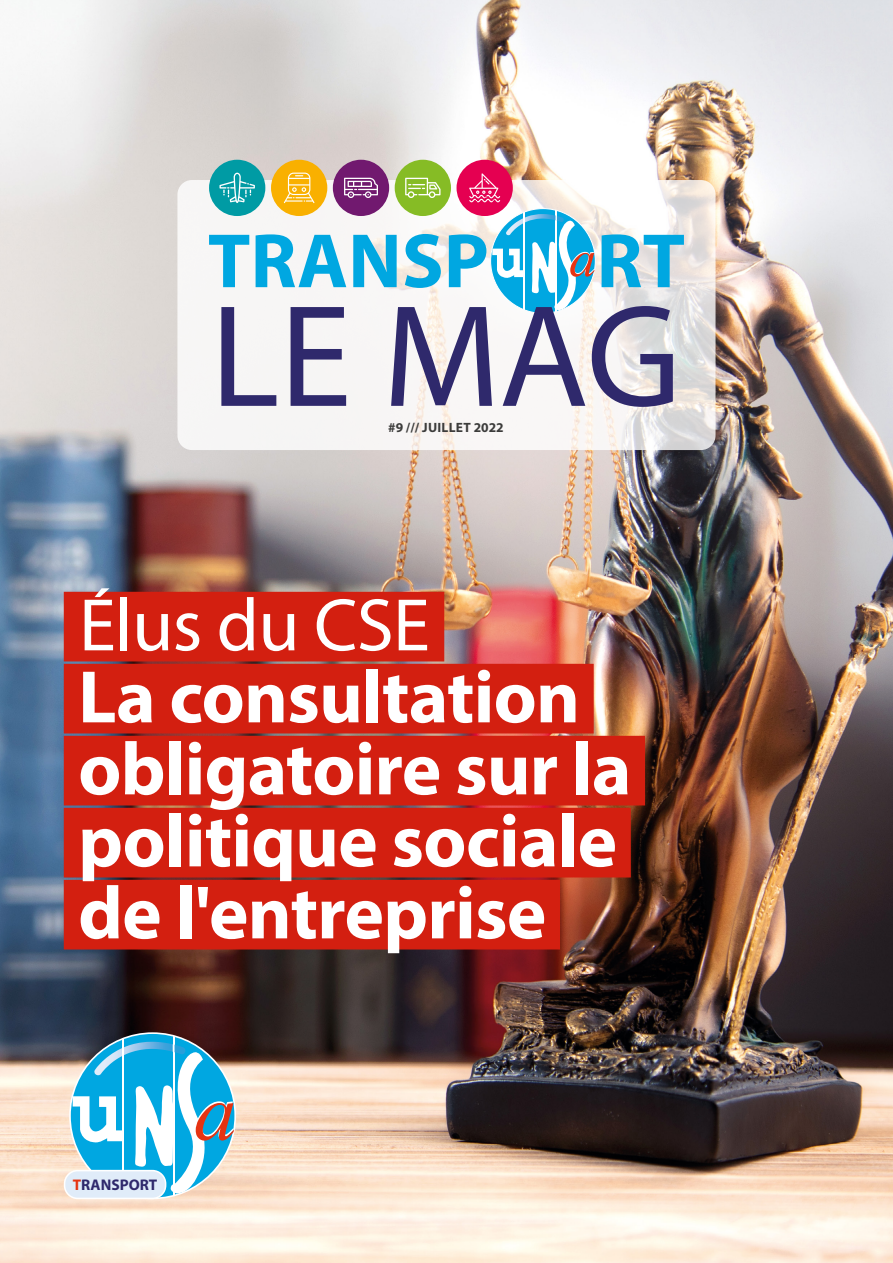
<style>
.page{position:relative;width:893px;height:1263px;background:#fff}
.page>*{position:absolute;margin:0;border:0;box-sizing:border-box;transform-origin:0 0}
.t1{font:700 75px/72px "Myriad Pro";letter-spacing:-.01em;color:#fff}
.t2{font:75px "Myriad Pro";letter-spacing:-.01em;color:#fff}
.t3{font:700 15.45px "Myriad Pro";color:#2f296c}
.t4{font:700 13.5px "Myriad Pro";letter-spacing:.02em;color:#3c3c3b}
.s1{color:#e63312}
</style>
<div class="page">
<img style="left:0;top:0;width:893px;height:1263px">
<svg style="left:177px;top:180px;width:538px;height:270px;fill:#f7f5f5"></svg>
<svg style="left:221px;top:314px;width:452px;height:93px;fill:#f6f5f4"></svg>
<div style="left:209px;top:160px;width:56px;height:56px;background:#009ba4;border-radius:50%"></div>
<div style="left:271px;top:160px;width:56px;height:56px;background:#f9b000;border-radius:50%"></div>
<div style="left:333px;top:160px;width:56px;height:56px;background:#71196f;border-radius:50%"></div>
<div style="left:395px;top:160px;width:56px;height:56px;background:#86bc25;border-radius:50%"></div>
<div style="left:456px;top:160px;width:57px;height:56px;background:#e50051;border-radius:50%"></div>
<svg style="left:209px;top:173px;width:475px;height:141px"></svg>
<svg style="left:69px;top:1032px;width:167px;height:167px"></svg>
<hr style="left:122px;top:1038px;width:2px;height:155px;background:#fff">
<div style="left:65px;top:1170px;width:101px;height:28px;background:#e0ecf9;border-radius:13px"></div>
<div style="left:64px;top:1170px;width:102px;height:29px;border:2px solid #fff;border-radius:13px"></div>
<div style="left:64px;top:592px;width:380px;height:69px;background:#d31f10"></div>
<div style="left:64px;top:664px;width:530px;height:69px;background:#d31f10"></div>
<div style="left:64px;top:736px;width:581px;height:69px;background:#d31f10"></div>
<div style="left:64px;top:808px;width:567px;height:69px;background:#d31f10"></div>
<div style="left:64px;top:880px;width:496px;height:69px;background:#d31f10"></div>
<p class="t4" style="left:388px;top:419px;width:117px">#9 /// JUILLET 2022</p>
<p class="t2" style="left:79px;top:579px;width:352px">Élus du CSE</p>
<p class="t1" style="left:78px;top:659px;width:555px">La consultation obligatoire sur la politique sociale de l'entreprise</p>
<p class="t3" style="left:73px;top:1175px;width:86px"><span class="s1">T</span>RANSPORT</p>
</div>
